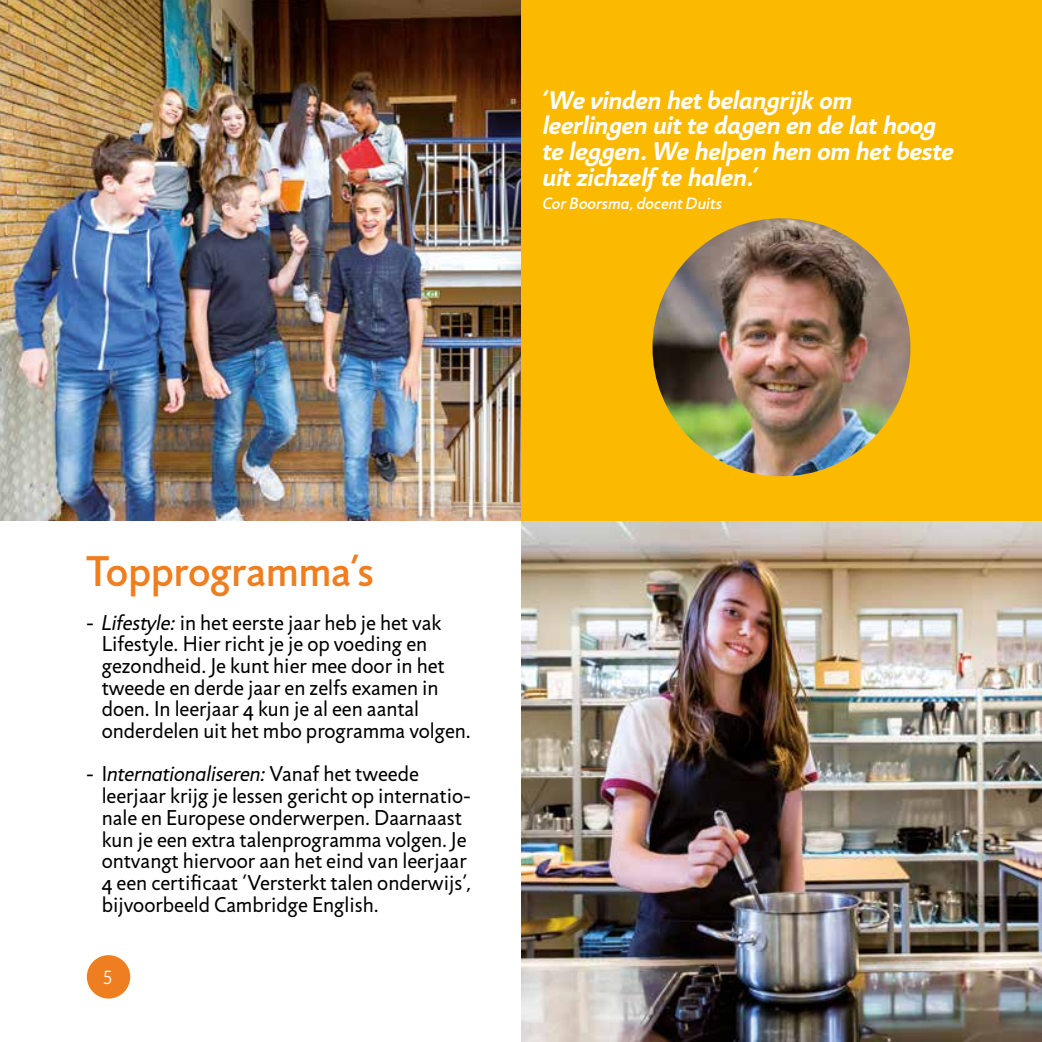
<style>
.page{position:relative;width:1042px;height:1042px;background:#fff}
.page>*{position:absolute;margin:0;border:0;box-sizing:border-box;transform-origin:0 0}
.t1{font:500 43.4px "Jigsaw";letter-spacing:-.01em;color:#ef7e20}
.t2{font:25.9px/25.9px "Jigsaw Bold Cursive";letter-spacing:-.005em;color:#fff}
.t3{font:21.7px/21.7px "Jigsaw";color:#000}
.t4{font:300 19.25px "Jigsaw";color:#fff}
.t5{font:italic 500 16.62px "Jigsaw";letter-spacing:.005em;color:#fff}
.s1{font-style:italic}
</style>
<div class="page">
<div style="left:87px;top:955px;width:43px;height:43px;background:#ef7e20;border-radius:50%"></div>
<img style="left:521px;top:521px;width:521px;height:521px">
<img style="left:0;top:0;width:521px;height:521px">
<div style="left:521px;top:0;width:521px;height:521px;background:#fbba00"></div>
<img style="left:652px;top:218px;width:259px;height:259px">
<p class="t2" style="left:543px;top:87px;width:412px">‘We vinden het belangrijk om leerlingen uit te dagen en de lat hoog te leggen. We helpen hen om het beste uit zichzelf te halen.’</p>
<p class="t5" style="left:543px;top:193px;width:181px">Cor Boorsma, docent Duits</p>
<h1 class="t1" style="left:87px;top:546px;width:289px">Topprogramma’s</h1>
<p class="t3" style="left:102px;top:611px;width:371px;text-indent:-15px">- <span class="s1">Lifestyle:</span> in het eerste jaar heb je het vak Lifestyle. Hier richt je je op voeding en gezondheid. Je kunt hier mee door in het tweede en derde jaar en zelfs examen in doen. In leerjaar 4 kun je al een aantal onderdelen uit het mbo programma volgen.</p>
<p class="t3" style="left:102px;top:763px;width:371px;text-indent:-15px">- I<span class="s1">nternationaliseren:</span> Vanaf het tweede leerjaar krijg je lessen gericht op internatio&shy;nale en Europese onderwerpen. Daarnaast kun je een extra talenprogramma volgen. Je ontvangt hiervoor aan het eind van leerjaar 4 een certificaat ‘Versterkt talen onderwijs’, bijvoorbeeld Cambridge English.</p>
<p class="t4" style="left:104px;top:966px;width:10px">5</p>
</div>
